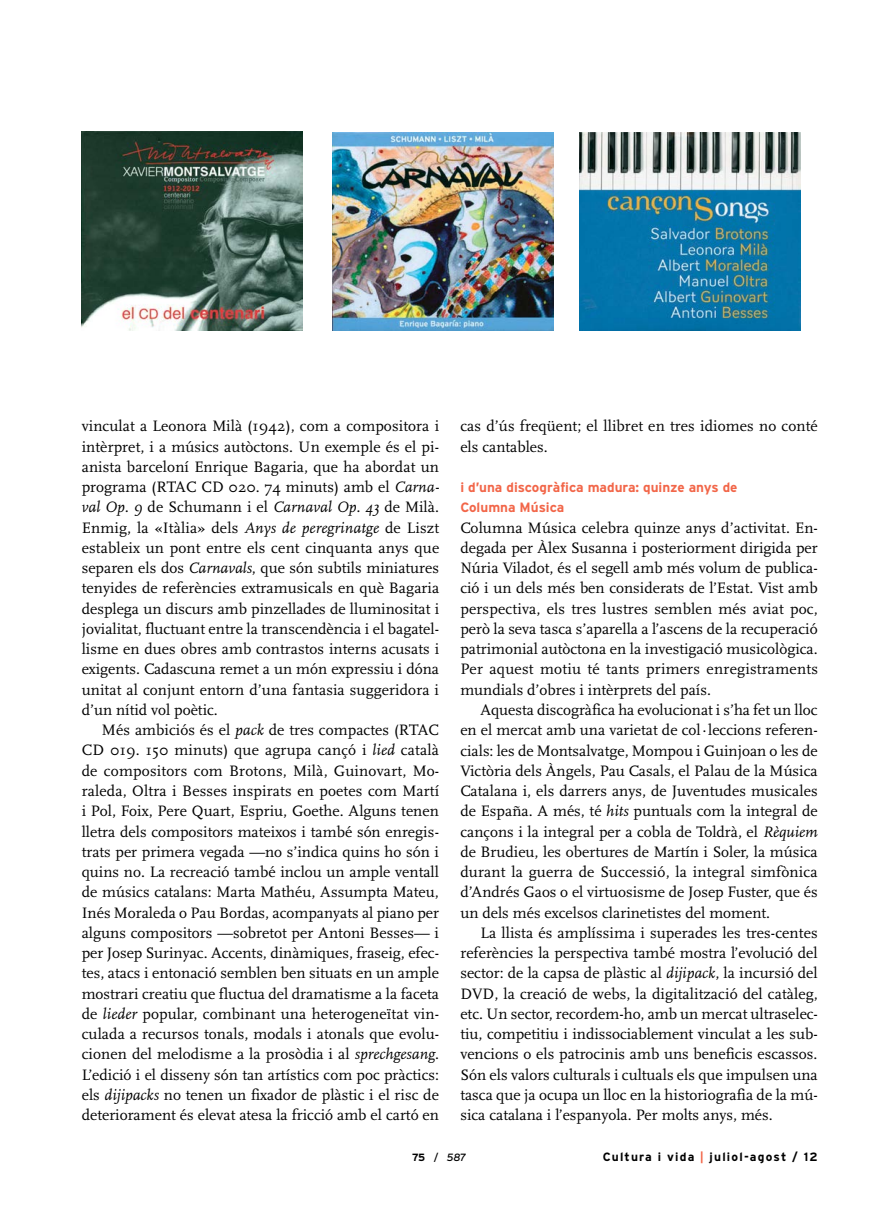
<style>
.page{position:relative;width:894px;height:1213px;background:#fff}
.page>*{position:absolute;margin:0;border:0;box-sizing:border-box;transform-origin:0 0}
._3__Romana_con{font:15.75px/20.2px "Scala";color:#000;text-align:justify}
._3__Texto_romana_sín{font:15.75px/20.2px "Scala";letter-spacing:.005em;color:#000;text-align:justify}
.subtitulos_9-12{font:700 13.5px "Interstate";color:#f26649}
._9__Folio_lateral{font:700 12px "Interstate";letter-spacing:.1em;color:#000}
._9__Folio_central{font:italic 10.5px "Interstate";color:#000}
.s1{font-style:italic}
.s2{font-weight:700;font-style:normal}
.s3{font-style:normal}
.s4{color:#f26649}
</style>
<div class="page">
<img style="left:82px;top:131px;width:221px;height:199px">
<img style="left:333px;top:132px;width:221px;height:198px">
<img style="left:579px;top:133px;width:221px;height:197px">
<p class="_3__Texto_romana_sín" style="left:82px;top:416px;width:359px">vinculat a Leonora Milà (1942), com a compositora i intèrpret, i a músics autòctons. Un exemple és el pi&shy;anista barceloní Enrique Bagaria, que ha abordat un programa (RTAC CD 020. 74 minuts) amb el <span class="s1">Carna&shy;val Op. 9</span> de Schumann i el <span class="s1">Carnaval Op. 43</span> de Milà.<br>Enmig, la «Itàlia» dels <span class="s1">Anys de peregrinatge</span> de Liszt estableix un pont entre els cent cinquanta anys que separen els dos <span class="s1">Carnavals</span>, que són subtils miniatures tenyides de referències extramusicals en què Bagaria desplega un discurs amb pinzellades de lluminositat i jovialitat, fluctuant entre la transcendència i el bagatel· lisme en dues obres amb contrastos interns acusats i exigents. Cadascuna remet a un món expressiu i dóna unitat al conjunt entorn d’una fantasia suggeridora i d’un nítid vol poètic.</p>
<p class="_3__Romana_con" style="left:82px;top:720px;width:359px;text-indent:20px">Més ambiciós és el <span class="s1">pack</span> de tres compactes (RTAC CD 019. 150 minuts) que agrupa cançó i <span class="s1">lied</span> català de compositors com Brotons, Milà, Guinovart, Mo&shy;raleda, Oltra i Besses inspirats en poetes com Martí i Pol, Foix, Pere Quart, Espriu, Goethe. Alguns tenen lletra dels compositors mateixos i també són enregis&shy;trats per primera vegada —no s’indica quins ho són i quins no. La recreació també inclou un ample ventall de músics catalans: Marta Mathéu, Assumpta Mateu, Inés Moraleda o Pau Bordas, acompanyats al piano per alguns compositors —sobretot per Antoni Besses— i per Josep Surinyac. Accents, dinàmiques, fraseig, efec&shy;tes, atacs i entonació semblen ben situats en un ample mostrari creatiu que fluctua del dramatisme a la faceta de <span class="s1">lieder</span> popular, combinant una heterogeneïtat vin&shy;culada a recursos tonals, modals i atonals que evolu&shy;cionen del melodisme a la prosòdia i al <span class="s1">sprechgesang</span>.<br>L’edició i el disseny són tan artístics com poc pràctics: els <span class="s1">dijipacks</span> no tenen un fixador de plàstic i el risc de deteriorament és elevat atesa la fricció amb el cartó en</p>
<p class="_3__Romana_con" style="left:460px;top:416px;width:359px">cas d’ús freqüent; el llibret en tres idiomes no conté els cantables.</p>
<p class="subtitulos_9-12" style="left:460px;top:480px;width:279px">i d’una discogràfica madura: quinze anys de</p>
<p class="subtitulos_9-12" style="left:460px;top:500px;width:106px">Columna Música</p>
<p class="_3__Texto_romana_sín" style="left:460px;top:517px;width:359px">Columna Música celebra quinze anys d’activitat. En&shy;degada per Àlex Susanna i posteriorment dirigida per Núria Viladot, és el segell amb més volum de publica&shy;ció i un dels més ben considerats de l’Estat. Vist amb perspectiva, els tres lustres semblen més aviat poc, però la seva tasca s’aparella a l’ascens de la recuperació patrimonial autòctona en la investigació musicològica.<br>Per aquest motiu té tants primers enregistraments mundials d’obres i intèrprets del país.</p>
<p class="_3__Romana_con" style="left:460px;top:700px;width:359px;text-indent:20px">Aquesta discogràfica ha evolucionat i s’ha fet un lloc en el mercat amb una varietat de col·leccions referen&shy;cials: les de Montsalvatge, Mompou i Guinjoan o les de Victòria dels Àngels, Pau Casals, el Palau de la Música Catalana i, els darrers anys, de Juventudes musicales de España. A més, té <span class="s1">hits</span> puntuals com la integral de cançons i la integral per a cobla de Toldrà, el <span class="s1">Rèquiem </span>de Brudieu, les obertures de Martín i Soler, la música durant la guerra de Successió, la integral simfònica d’Andrés Gaos o el virtuosisme de Josep Fuster, que és un dels més excelsos clarinetistes del moment.</p>
<p class="_3__Romana_con" style="left:460px;top:923px;width:359px;text-indent:20px">La llista és amplíssima i superades les tres-centes referències la perspectiva també mostra l’evolució del sector: de la capsa de plàstic al <span class="s1">dijipack</span>, la incursió del DVD, la creació de webs, la digitalització del catàleg, etc. Un sector, recordem-ho, amb un mercat ultraselec&shy;tiu, competitiu i indissociablement vinculat a les sub&shy;vencions o els patrocinis amb uns beneficis escassos.<br>Són els valors culturals i cultuals els que impulsen una tasca que ja ocupa un lloc en la historiografia de la mú&shy;sica catalana i l’espanyola. Per molts anys, més.</p>
<p class="_9__Folio_central" style="left:412px;top:1151px;width:55px"><span class="s2">75</span> <span class="s3">/</span> 587</p>
<p class="_9__Folio_lateral" style="left:602px;top:1149px;width:216px">Cultura i vida <span class="s4">|</span> juliol-agost / 12</p>
</div>
